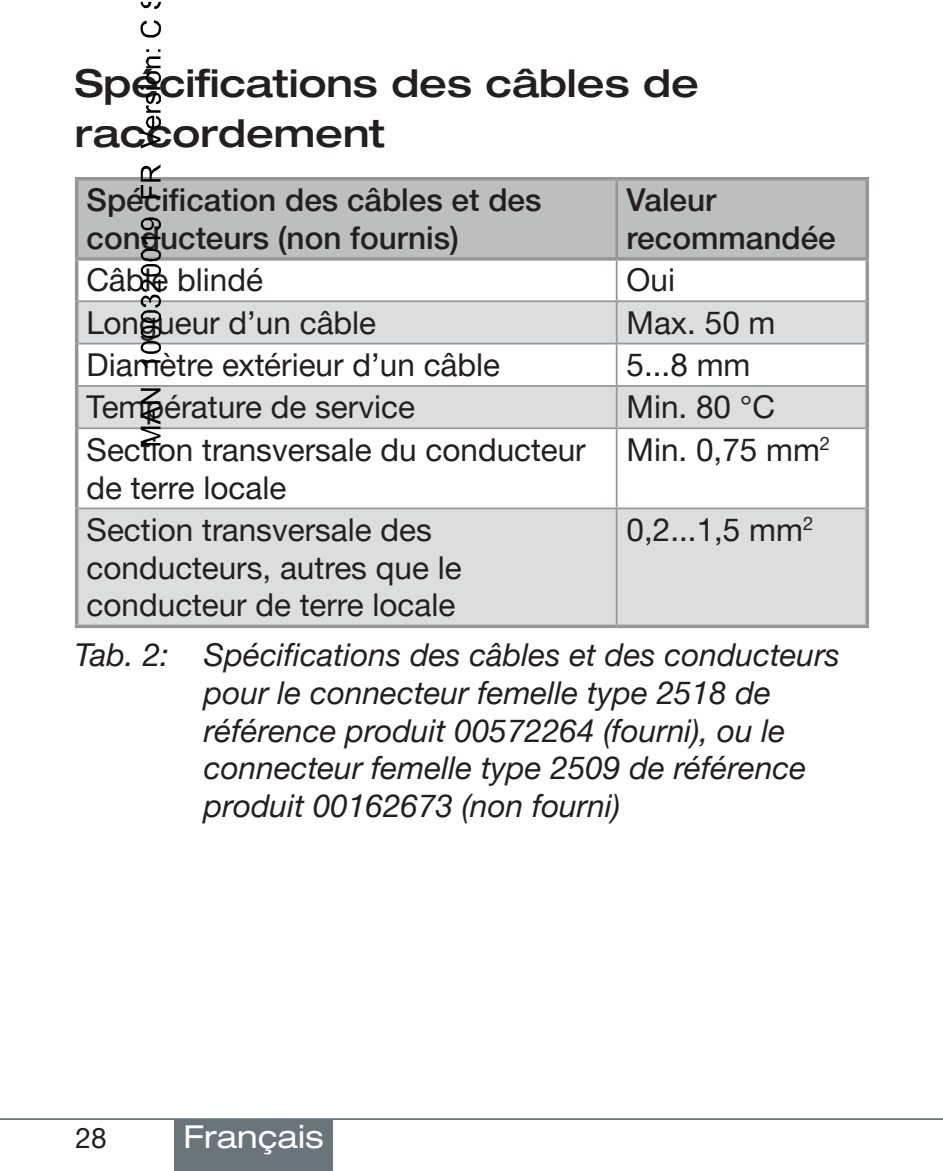
<style>
.page{position:relative;width:943px;height:1171px;background:#fff}
.page>*{position:absolute;margin:0;border:0;box-sizing:border-box;transform-origin:0 0}
.t1{font:500 expanded 38.5px/50.4px "Helvetica Neue LTW1 G";color:#231f20}
.t2{font:31.5px/37.8px "Helvetica Neue LTW1 G";color:#231f20}
.t3{font:italic 31.5px/37.8px "Helvetica Neue LTW1 G";color:#231f20}
.t4{font:500 31.5px/37.8px "Helvetica Neue LTW1 G";color:#231f20}
.t5{font:expanded 31.5px "Helvetica Neue LTW1 G";color:#fff}
.t6{font:28px "Helvetica Neue LTW1 G";color:#231f20}
</style>
<div class="page">
<div style="left:78px;top:180px;width:787px;height:77px;background:#bcbec0"></div>
<svg style="left:77px;top:302px;width:790px;height:322px;fill:#dcddde"></svg>
<hr style="left:75px;top:261px;width:3px;height:40px;background:#949698">
<svg style="left:865px;top:261px;width:4px;height:40px"></svg>
<hr style="left:75px;top:301px;width:3px;height:42px;background:#949698">
<svg style="left:865px;top:301px;width:4px;height:42px"></svg>
<hr style="left:75px;top:344px;width:3px;height:42px;background:#949698">
<svg style="left:865px;top:344px;width:4px;height:42px"></svg>
<hr style="left:75px;top:386px;width:3px;height:42px;background:#949698">
<svg style="left:865px;top:386px;width:4px;height:42px"></svg>
<hr style="left:75px;top:428px;width:3px;height:80px;background:#949698">
<svg style="left:865px;top:428px;width:4px;height:80px"></svg>
<hr style="left:75px;top:508px;width:3px;height:116px;background:#949698">
<svg style="left:865px;top:508px;width:4px;height:116px"></svg>
<svg style="left:75px;top:624px;width:541px;height:4px;background:#9fa1a2"></svg>
<svg style="left:616px;top:624px;width:253px;height:4px"></svg>
<hr style="left:615px;top:261px;width:2px;height:39px;background:#949698">
<hr style="left:78px;top:300px;width:538px;height:2px;background:#949698">
<hr style="left:616px;top:300px;width:249px;height:2px;background:#949698">
<hr style="left:615px;top:302px;width:2px;height:41px;background:#949698">
<hr style="left:78px;top:343px;width:538px;height:1px;background:#949698">
<hr style="left:616px;top:343px;width:249px;height:1px;background:#949698">
<hr style="left:615px;top:344px;width:2px;height:41px;background:#949698">
<hr style="left:78px;top:385px;width:538px;height:2px;background:#949698">
<hr style="left:616px;top:385px;width:249px;height:2px;background:#949698">
<hr style="left:615px;top:387px;width:2px;height:40px;background:#949698">
<hr style="left:78px;top:427px;width:538px;height:2px;background:#949698">
<hr style="left:616px;top:427px;width:249px;height:2px;background:#949698">
<hr style="left:615px;top:429px;width:2px;height:78px;background:#949698">
<hr style="left:78px;top:507px;width:538px;height:2px;background:#949698">
<hr style="left:616px;top:507px;width:249px;height:2px;background:#949698">
<hr style="left:615px;top:509px;width:2px;height:115px;background:#949698">
<hr style="left:615px;top:180px;width:3px;height:77px;background:#949698">
<hr style="left:75px;top:177px;width:541px;height:3px;background:#949698">
<hr style="left:75px;top:180px;width:3px;height:77px;background:#949698">
<hr style="left:616px;top:177px;width:253px;height:3px;background:#949698">
<svg style="left:865px;top:180px;width:4px;height:77px"></svg>
<svg style="left:75px;top:257px;width:541px;height:4px;background:#9ea0a2"></svg>
<svg style="left:616px;top:257px;width:253px;height:4px"></svg>
<hr style="left:0;top:1118px;width:943px;height:2px;background:#6a747b">
<div style="left:174px;top:1119px;width:159px;height:52px;background:#6a747b"></div>
<svg style="left:141px;top:388px;width:19px;height:57px"></svg>
<svg style="left:141px;top:360px;width:19px;height:7px"></svg>
<svg style="left:141px;top:237px;width:20px;height:117px"></svg>
<svg style="left:141px;top:217px;width:20px;height:13px"></svg>
<svg style="left:141px;top:164px;width:19px;height:34px"></svg>
<svg style="left:141px;top:49px;width:20px;height:99px"></svg>
<svg style="left:140px;top:20px;width:21px;height:18px"></svg>
<svg style="left:141px;top:2px;width:20px;height:7px"></svg>
<p class="t1" style="left:75px;top:57px;width:625px">Spécifications des câbles de raccordement</p>
<p class="t4" style="left:87px;top:181px;width:456px">Spécification des câbles et des conducteurs (non fournis)</p>
<p class="t4" style="left:626px;top:181px;width:211px">Valeur recommandée</p>
<p class="t2" style="left:87px;top:261px;width:178px">Câble blindé</p>
<p class="t2" style="left:626px;top:261px;width:50px">Oui</p>
<p class="t2" style="left:87px;top:303px;width:291px">Longueur d’un câble</p>
<p class="t2" style="left:626px;top:303px;width:150px">Max. 50 m</p>
<p class="t2" style="left:87px;top:346px;width:415px">Diamètre extérieur d’un câble</p>
<p class="t2" style="left:626px;top:346px;width:125px">5...8 mm</p>
<p class="t2" style="left:87px;top:388px;width:330px">Température de service</p>
<p class="t2" style="left:626px;top:388px;width:150px">Min. 80 °C</p>
<p class="t2" style="left:87px;top:430px;width:500px">Section transversale du conducteur de terre locale</p>
<p class="t2" style="left:626px;top:430px;width:205px">Min. 0,75 mm<sup>2</sup></p>
<p class="t2" style="left:87px;top:510px;width:376px">Section transversale des conducteurs, autres que le conducteur de terre locale</p>
<p class="t2" style="left:626px;top:510px;width:188px">0,2...1,5 mm<sup>2</sup></p>
<p class="t3" style="left:204px;top:635px;width:637px;text-indent:-129px">Tab. 2: Spécifications des câbles et des conducteurs pour le connecteur femelle type 2518 de référence produit 00572264 (fourni), ou le connecteur femelle type 2509 de référence produit 00162673 (non fourni)</p>
<p class="t6" style="left:76px;top:1120px;width:33px">28</p>
<p class="t5" style="left:184px;top:1117px;width:142px">Français</p>
</div>
